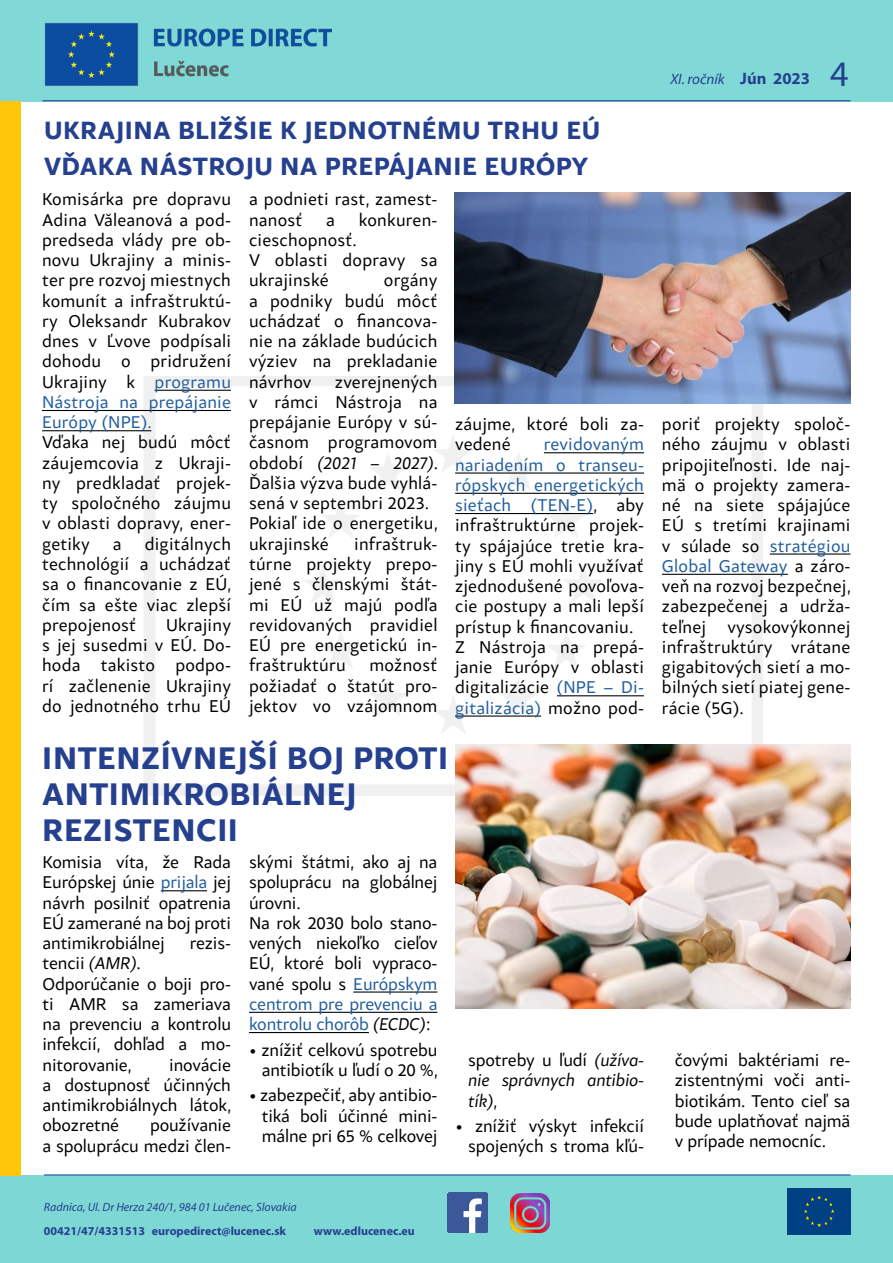
<style>
.page{position:relative;width:893px;height:1263px;background:#fff}
.page>*{position:absolute;margin:0;border:0;box-sizing:border-box;transform-origin:0 0}
.t1{font:700 33px/36px "Samo Sans";letter-spacing:.015em;color:#25408f}
.t2{font:700 26.4px/36px "Samo Sans";letter-spacing:.015em;color:#25408f}
.t3{font:18px/20.2px "Samo Sans";letter-spacing:.01em;color:#000;text-align:justify}
.t4{font:18px/20.2px "Samo Sans";letter-spacing:-.01em;color:#000;text-align:right}
.t5{font:italic 18px/20.2px "Samo Sans";letter-spacing:-.01em;color:#000;text-align:justify}
.t6{font:italic 15px "Myriad Pro";color:#25408f}
.t7{font:700 12px "Myriad Pro";color:#25408f}
.t8{font:italic 12px "Myriad Pro";color:#25408f}
.s1{color:#215e9e}
.s2{font-style:italic}
.s3{font-style:normal}
.s4{font-weight:700;font-style:normal;font-size:16.65px}
.s5{font-style:normal;font-size:36px}
</style>
<div class="page">
<img style="left:143px;top:377px;width:624px;height:418px">
<div style="left:0;top:0;width:893px;height:101px;background:#80d9d6"></div>
<div style="left:0;top:1175px;width:893px;height:88px;background:#7dd8d5"></div>
<div style="left:787px;top:1188px;width:63px;height:47px;background:#004083"></div>
<img style="left:804px;top:1195px;width:31px;height:32px">
<div style="left:0;top:101px;width:21px;height:1074px;background:#ffc60a"></div>
<img style="left:448px;top:1193px;width:39px;height:39px">
<img style="left:510px;top:1193px;width:39px;height:39px">
<hr style="left:43px;top:100px;width:807px;height:1px;background:#25408f">
<hr style="left:44px;top:1174px;width:806px;height:1px;background:#25408f">
<img style="left:44px;top:23px;width:287px;height:63px">
<hr style="left:155px;top:390px;width:76px;height:1px;background:#000">
<hr style="left:42px;top:410px;width:189px;height:1px;background:#000">
<hr style="left:42px;top:430px;width:109px;height:1px;background:#000">
<hr style="left:544px;top:452px;width:100px;height:1px;background:#000">
<hr style="left:455px;top:472px;width:189px;height:2px;background:#000">
<hr style="left:455px;top:493px;width:189px;height:1px;background:#000">
<hr style="left:455px;top:513px;width:138px;height:1px;background:#000">
<hr style="left:557px;top:695px;width:87px;height:1px;background:#000">
<hr style="left:455px;top:715px;width:86px;height:2px;background:#000">
<hr style="left:770px;top:553px;width:80px;height:2px;background:#000">
<hr style="left:662px;top:574px;width:126px;height:1px;background:#000">
<hr style="left:161px;top:890px;width:46px;height:1px;background:#000">
<hr style="left:353px;top:991px;width:84px;height:1px;background:#000">
<hr style="left:249px;top:1012px;width:188px;height:1px;background:#000">
<hr style="left:249px;top:1032px;width:120px;height:1px;background:#000">
<img style="left:455px;top:192px;width:395px;height:212px">
<img style="left:455px;top:745px;width:395px;height:263px">
<h2 class="t2" style="left:44px;top:111px;width:558px">UKRAJINA BLIŽŠIE K JEDNOTNÉMU TRHU EÚ<br>VĎAKA NÁSTROJU NA PREPÁJANIE EURÓPY</h2>
<p class="t3" style="left:42px;top:189px;width:191px">Komisárka pre dopravu Adina Văleanová a pod&shy;predseda vlády pre ob&shy;novu Ukrajiny a minis&shy;ter pre rozvoj miestnych komunít a infraštruktú&shy;ry Oleksandr Kubrakov dnes v Ľvove podpísali dohodu o pridružení Ukrajiny k <span class="s1">programu Nástroja na prepájanie Európy (NPE).</span></p>
<p class="t3" style="left:42px;top:432px;width:190px">Vďaka nej budú môcť záujemcovia z Ukraji&shy;ny predkladať projek&shy;ty spoločného záujmu v oblasti dopravy, ener&shy;getiky</p>
<p class="t3" style="left:42px;top:533px;width:191px;text-indent:103px">digitálnych technológií a uchádzať sa o financovanie z EÚ, čím sa ešte viac zlepší prepojenosť</p>
<p class="t3" style="left:113px;top:533px;width:10px">a</p>
<p class="t3" style="left:42px;top:614px;width:190px;text-indent:124px">Ukrajiny s jej susedmi v EÚ. Do&shy;hoda takisto podpo&shy;rí začlenenie Ukrajiny do jednotného trhu EÚ</p>
<p class="t3" style="left:249px;top:189px;width:190px">a podnieti rast, zamest&shy;nanosť</p>
<p class="t3" style="left:326px;top:209px;width:10px">a</p>
<p class="t3" style="left:359px;top:209px;width:80px">konkuren-</p>
<p class="t3" style="left:249px;top:230px;width:190px;text-align:left">cieschopnosť.<br>V oblasti dopravy sa ukrajinské</p>
<p class="t3" style="left:249px;top:270px;width:190px;text-indent:135px">orgány a podniky budú môcť uchádzať o financova&shy;nie na základe budúcich výziev na prekladanie návrhov</p>
<p class="t3" style="left:249px;top:371px;width:191px;text-align:left;text-indent:86px">zverejnených v rámci Nástroja na prepájanie Európy v sú&shy;časnom programovom období <span class="s2">(2021 – 2027)</span>.<br>Ďalšia výzva bude vyhlá&shy;sená v septembri 2023.<br>Pokiaľ ide o energetiku, ukrajinské</p>
<p class="t3" style="left:249px;top:533px;width:190px;text-indent:105px">infraštruk&shy;túrne projekty prepo&shy;jené s členskými štát&shy;mi EÚ už majú podľa revidovaných pravidiel EÚ pre energetickú in&shy;fraštruktúru</p>
<p class="t3" style="left:249px;top:655px;width:190px;text-indent:120px">možnosť požiadať o štatút pro&shy;jektov vo vzájomnom</p>
<p class="t3" style="left:455px;top:414px;width:190px">záujme, ktoré boli za&shy;vedené</p>
<p class="t3" style="left:455px;top:434px;width:190px;text-align:left;text-indent:89px"><span class="s1">revidovaným nariadením o transeu&shy;rópskych energetických sieťach (TEN-E)</span>, aby infraštruktúrne projek&shy;ty spájajúce tretie kra&shy;jiny s EÚ mohli využívať zjednodušené povoľova&shy;cie postupy a mali lepší prístup k financovaniu.<br>Z Nástroja na prepá&shy;janie Európy v oblasti digitalizácie <span class="s1">(NPE – Di&shy;gitalizácia)</span> možno pod-</p>
<h1 class="t1" style="left:42px;top:740px;width:407px">INTENZÍVNEJŠÍ BOJ PROTI<br>ANTIMIKROBIÁLNEJ<br>REZISTENCII</h1>
<p class="t3" style="left:43px;top:852px;width:190px">Komisia víta, že Rada Európskej únie <span class="s1">prijala</span> jej návrh posilniť opatrenia EÚ zamerané na boj proti antimikrobiálnej</p>
<p class="t3" style="left:190px;top:933px;width:43px">rezis-</p>
<p class="t4" style="left:43px;top:953px;width:190px;text-align:left">tencii <span class="s2">(AMR)</span>.<br>Odporúčanie o boji pro&shy;ti AMR sa zameriava na prevenciu a kontrolu infekcií, dohľad a mo&shy;nitorovanie,</p>
<p class="t3" style="left:43px;top:1054px;width:191px;text-indent:127px">inovácie a dostupnosť účinných antimikrobiálnych látok, obozretné</p>
<p class="t4" style="left:43px;top:1115px;width:190px">používanie<br>a spoluprácu medzi člen-</p>
<p class="t4" style="left:249px;top:852px;width:190px;text-align:left">skými štátmi, ako aj na spoluprácu na globálnej úrovni.<br>Na rok 2030 bolo stano&shy;vených niekoľko cieľov<br>EÚ, ktoré boli vypraco&shy;vané spolu s <span class="s1">Európskym centrom pre prevenciu a kontrolu chorôb</span> <span class="s2">(ECDC)</span>:</p>
<p class="t4" style="left:249px;top:1039px;width:191px">• znížiť celkovú spotrebu antibiotík u ľudí o 20 %,</p>
<p class="t3" style="left:262px;top:1085px;width:177px;text-indent:-13px">• zabezpečiť, aby antibio&shy;tiká boli účinné mini&shy;málne pri 65 % celkovej</p>
<p class="t5" style="left:468px;top:1050px;width:177px"><span class="s3">spotreby u ľudí</span> (užíva&shy;nie správnych antibio&shy;tík)<span class="s3">,</span></p>
<p class="t4" style="left:455px;top:1116px;width:190px">• znížiť výskyt infekcií spojených s troma kľú-</p>
<p class="t8" style="left:44px;top:1199px;width:254px">Radnica, Ul. Dr Herza 240/1, 984 01 Lučenec, Slovakia</p>
<p class="t7" style="left:44px;top:1223px;width:244px">00421/47/4331513 europedirect@lucenec.sk</p>
<p class="t7" style="left:314px;top:1223px;width:102px">www.edlucenec.eu</p>
<p class="t6" style="left:670px;top:70px;width:180px">XI. ročník <span class="s4">Jún 2023</span> <span class="s5">4</span></p>
<p class="t3" style="left:662px;top:414px;width:191px">poriť projekty spoloč&shy;ného záujmu v oblasti pripojiteľnosti. Ide naj&shy;mä o projekty zamera&shy;né na siete spájajúce EÚ s tretími krajinami v súlade so <span class="s1">stratégiou Global Gateway</span> a záro&shy;veň na rozvoj bezpečnej, zabezpečenej a udrža&shy;teľnej vysokovýkonnej infraštruktúry vrátane gigabitových sietí a mo&shy;bilných sietí piatej gene&shy;rácie (5G).</p>
<p class="t3" style="left:675px;top:1050px;width:177px">čovými baktériami re&shy;zistentnými voči anti&shy;biotikám. Tento cieľ sa bude uplatňovať najmä v prípade nemocníc.</p>
</div>
